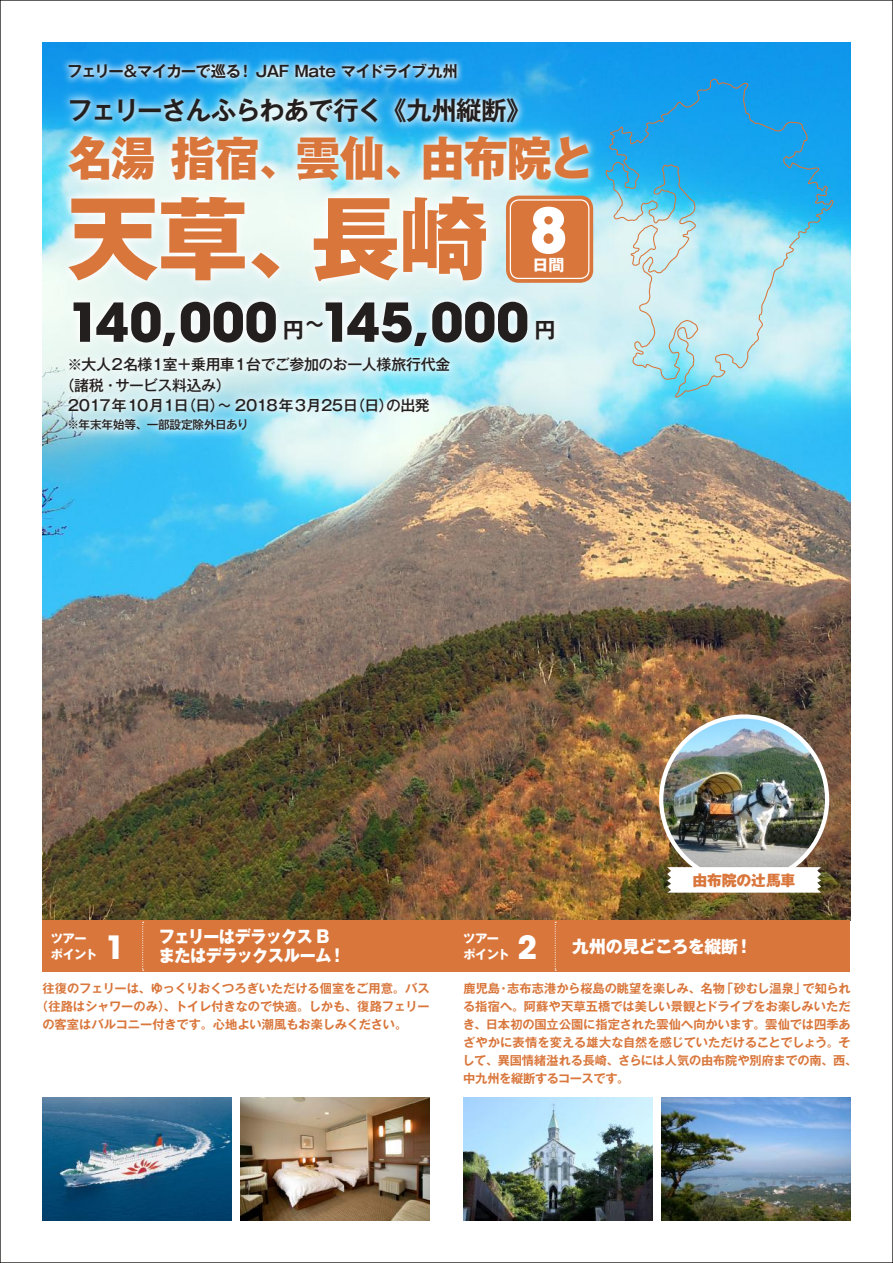
<style>
.page{position:relative;width:893px;height:1263px;background:#fff}
.page>*{position:absolute;margin:0;border:0;box-sizing:border-box;transform-origin:0 0}
.t1{font:800 90.3px "Gothic MB101 Pro";color:#d9763b}
.t2{font:700 61.65px "ITC Avant Garde Std";color:#fff}
.t3{font:700 53.1px "ITC Avant Garde Std";color:#241f1f}
.t4{font:800 46.8px "Gothic MB101 Pro";letter-spacing:-.02em;color:#d9763b;scale:.95 1}
.t5{font:700 31.95px "ITC Avant Garde Std";color:#fff}
.t6{font:700 25.5px "Gothic MB101 Pro De";letter-spacing:-.045em;color:#241f1f}
.t7{font:700 21.3px "Gothic MB101 Pro De";color:#241f1f}
.t8{font:800 16.95px "Gothic MB101 Pro";letter-spacing:-.03em;color:#fff;scale:.95 1}
.t9{font:800 16.95px "Gothic MB101 Pro";letter-spacing:-.06em;color:#fff;scale:.95 1}
.t10{font:800 16.95px "Gothic MB101 Pro";letter-spacing:-.03em;color:#fff}
.t11{font:700 15.9px "Gothic MB101 Pro";color:#fff}
.t12{font:700 15.45px "Gothic MB101 Pro De";letter-spacing:-.035em;color:#241f1f}
.t13{font:700 15.45px "Gothic MB101 Pro De";letter-spacing:-.065em;color:#241f1f}
.t14{font:500 14.85px "Gothic MB101 Pro";letter-spacing:-.02em;color:#241f1f}
.t15{font:800 14.85px "Gothic MB101 Pro";letter-spacing:-.015em;color:#d9763b}
.t16{font:700 12.15px/18px "Gothic MB101 Pro De";letter-spacing:-.005em;color:#d9763b}
.t17{font:700 12.15px "Gothic MB101 Pro";letter-spacing:-.04em;color:#fff}
.t18{font:500 11.7px "Gothic MB101 Pro";letter-spacing:-.025em;color:#241f1f}
</style>
<div class="page">
<img style="left:661px;top:1097px;width:189px;height:123px">
<img style="left:43px;top:43px;width:807px;height:878px">
<img style="left:463px;top:1097px;width:190px;height:123px">
<svg style="left:59px;top:88px;width:470px;height:37px;background:#29a9ed"></svg>
<svg style="left:63px;top:92px;width:462px;height:33px;background:#85d0f4"></svg>
<svg style="left:58px;top:125px;width:541px;height:167px;background:#90d9f1"></svg>
<svg style="left:62px;top:128px;width:534px;height:160px"></svg>
<svg style="left:61px;top:56px;width:404px;height:31px;background:#5ab9f1"></svg>
<img style="left:661px;top:717px;width:166px;height:159px">
<svg style="left:667px;top:867px;width:154px;height:26px"></svg>
<div style="left:43px;top:921px;width:807px;height:51px;background:#d9763b"></div>
<svg style="left:142px;top:922px;width:2px;height:49px"></svg>
<svg style="left:555px;top:922px;width:1px;height:49px"></svg>
<img style="left:240px;top:1097px;width:189px;height:123px">
<img style="left:43px;top:1097px;width:189px;height:123px">
<svg style="left:62px;top:290px;width:503px;height:67px;background:#d7f1f2"></svg>
<svg style="left:66px;top:294px;width:496px;height:59px"></svg>
<svg style="left:58px;top:347px;width:402px;height:95px;background:#b3e2ec"></svg>
<svg style="left:62px;top:350px;width:395px;height:87px;background:#c9edf3"></svg>
<svg style="left:605px;top:78px;width:228px;height:333px;background:#76cced"></svg>
<div style="left:506px;top:196px;width:87px;height:87px;background:#d9763b;border-radius:13px"></div>
<div style="left:510px;top:199px;width:79px;height:80px;border:1px solid #fff;border-radius:9px"></div>
<p class="t12" style="left:238px;top:59px;width:221px">！ JAF Mate マイドライブ九州</p>
<p class="t13" style="left:67px;top:59px;width:176px">フェリー＆マイカーで巡る</p>
<h3 class="t6" style="left:67px;top:89px;width:466px">フェリーさんふらわあで行く《九州縦断《</h3>
<h3 class="t4" style="left:420px;top:119px;width:184px">由布院と</h3>
<h3 class="t4" style="left:68px;top:119px;width:381px">名湯指宿、雲仙、</h3>
<h1 class="t1" style="left:310px;top:163px;width:181px">長崎</h1>
<h1 class="t1" style="left:68px;top:163px;width:269px">天草、</h1>
<h2 class="t2" style="left:529px;top:190px;width:40px">8</h2>
<h3 class="t11" style="left:533px;top:252px;width:33px">日間</h3>
<h3 class="t3" style="left:68px;top:288px;width:211px">140,000</h3>
<p class="t14" style="left:67px;top:352px;width:384px">※大人2名様1室＋乗用車１台でご参加のお一人様旅行代金</p>
<p class="t14" style="left:60px;top:372px;width:172px">（諸税･サービス料込み(</p>
<p class="t14" style="left:386px;top:393px;width:45px">の出発</p>
<h3 class="t3" style="left:320px;top:288px;width:210px">145,000</h3>
<h3 class="t7" style="left:283px;top:312px;width:23px">円</h3>
<h3 class="t7" style="left:304px;top:306px;width:23px">〜</h3>
<p class="t14" style="left:68px;top:393px;width:327px">2017年10月1 （日日）～ 2018年3月25 （日日）</p>
<p class="t18" style="left:68px;top:415px;width:182px">※年末年始等、一部設定除外日あり</p>
<h3 class="t7" style="left:534px;top:312px;width:23px">円</h3>
<h3 class="t9" style="left:159px;top:922px;width:181px">フェリーはデラックス B</h3>
<p class="t17" style="left:51px;top:929px;width:37px">ツアー</p>
<h3 class="t5" style="left:517px;top:926px;width:21px">2</h3>
<p class="t17" style="left:463px;top:929px;width:37px">ツアー</p>
<h3 class="t5" style="left:105px;top:926px;width:21px">1</h3>
<h3 class="t8" style="left:159px;top:942px;width:184px">またはデラックスルーム</h3>
<p class="t17" style="left:51px;top:944px;width:48px">ポイント</p>
<h3 class="t8" style="left:329px;top:942px;width:19px">!</h3>
<p class="t17" style="left:463px;top:944px;width:48px">ポイント</p>
<p class="t15" style="left:693px;top:867px;width:104px">由布院の辻馬車</p>
<h3 class="t10" style="left:572px;top:932px;width:168px">九州の見どころを縦断</h3>
<h3 class="t10" style="left:735px;top:932px;width:19px">！</h3>
<p class="t16" style="left:43px;top:978px;width:389px">往復のフェリーは、ゆっくりおくつろぎいただける個室をご用意。バス</p>
<p class="t16" style="left:36px;top:996px;width:395px">（往路はシャワーのみ）、トイレ付きなので快適。しかも、復路フェリー</p>
<p class="t16" style="left:42px;top:1014px;width:366px">の客室はバルコニー付きです。心地よい潮風もお楽しみください。</p>
<p class="t16" style="left:507px;top:978px;width:219px">志布志港から桜島の眺望を楽しみ、名物</p>
<p class="t16" style="left:721px;top:978px;width:86px">「砂むし温泉」</p>
<p class="t16" style="left:462px;top:978px;width:396px">鹿児島<br>る指宿へ。阿蘇や天草五橋では美しい景観とドライブをお楽しみいただき、日本初の国立公園に指定された雲仙へ向かいます。雲仙では四季あざやかに表情を変える雄大な自然を感じていただけることでしょう。そして、異国情緒溢れる長崎、さらには人気の由布院や別府までの南、西、中九州を縦断するコースです。</p>
<p class="t16" style="left:803px;top:978px;width:49px">で知られ</p>
<p class="t16" style="left:497px;top:978px;width:14px">・</p>
</div>
